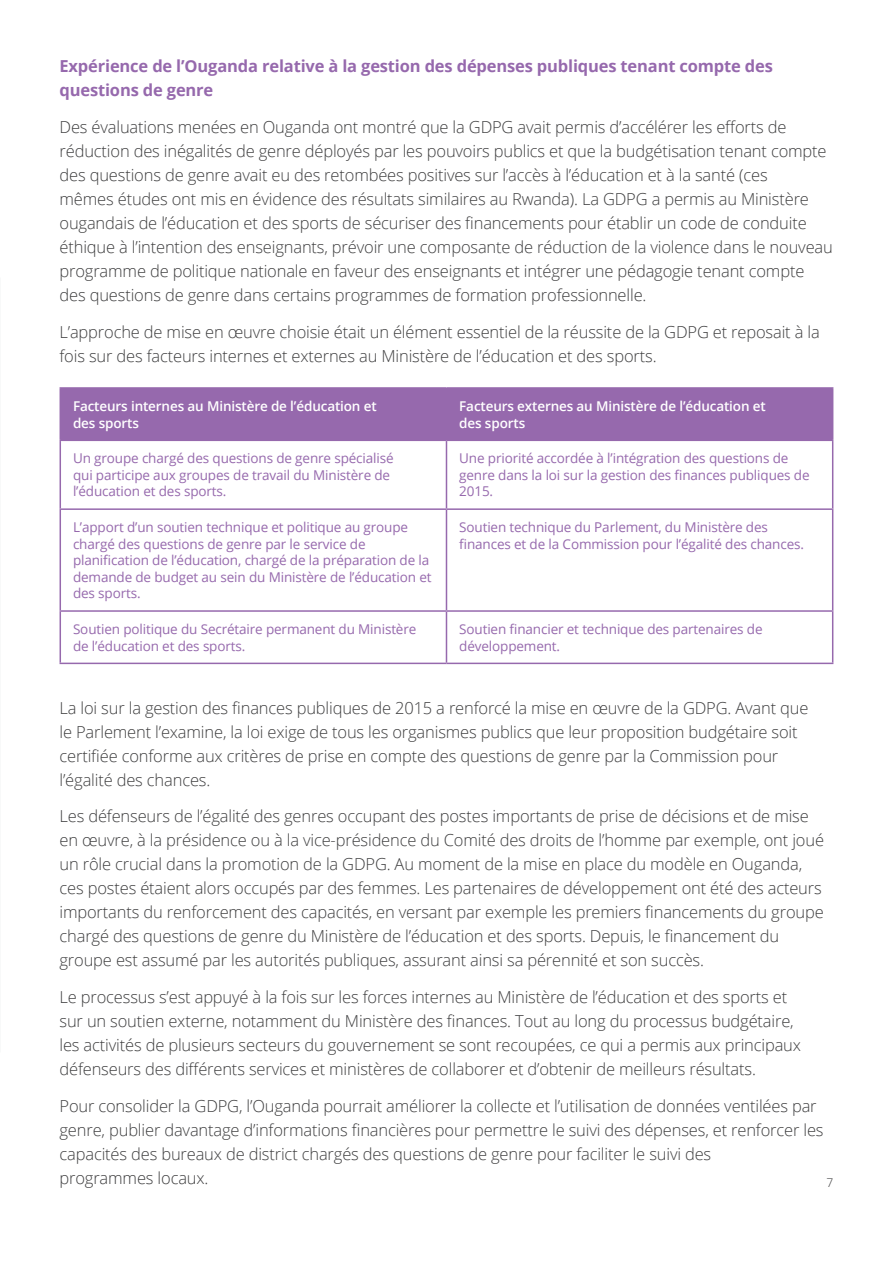
<style>
.page{position:relative;width:893px;height:1263px;background:#fff}
.page>*{position:absolute;margin:0;border:0;box-sizing:border-box;transform-origin:0 0}
.t1{font:300 16.5px/24px "Open Sans";letter-spacing:-.01em;color:#3e3e3f}
.t2{font:700 16.5px/24px "Open Sans";letter-spacing:-.01em;color:#9669ad}
.t3{font:13.5px/16.5px "Open Sans";letter-spacing:-.01em;color:#9669ad}
.t4{font:600 13.5px/16.5px "Open Sans";letter-spacing:-.01em;color:#fff}
.t5{font:300 12px "Open Sans";color:#3e3e3f}
</style>
<div class="page">
<div style="left:61px;top:389px;width:771px;height:51px;background:#9669ad"></div>
<hr style="left:60px;top:387px;width:386px;height:2px;background:#9669ad">
<hr style="left:60px;top:389px;width:1px;height:51px;background:#9669ad">
<hr style="left:446px;top:387px;width:387px;height:2px;background:#9669ad">
<hr style="left:446px;top:389px;width:1px;height:51px;background:#9669ad">
<hr style="left:832px;top:389px;width:1px;height:51px;background:#9669ad">
<hr style="left:60px;top:440px;width:386px;height:1px;background:#9669ad">
<hr style="left:60px;top:441px;width:1px;height:67px;background:#9669ad">
<hr style="left:446px;top:440px;width:387px;height:1px;background:#9669ad">
<hr style="left:446px;top:441px;width:1px;height:67px;background:#9669ad">
<hr style="left:832px;top:441px;width:1px;height:67px;background:#9669ad">
<hr style="left:60px;top:508px;width:386px;height:2px;background:#9669ad">
<hr style="left:60px;top:510px;width:1px;height:100px;background:#9669ad">
<hr style="left:446px;top:508px;width:387px;height:2px;background:#9669ad">
<hr style="left:446px;top:510px;width:1px;height:100px;background:#9669ad">
<hr style="left:832px;top:510px;width:1px;height:100px;background:#9669ad">
<hr style="left:60px;top:610px;width:386px;height:2px;background:#9669ad">
<hr style="left:60px;top:612px;width:1px;height:51px;background:#9669ad">
<hr style="left:446px;top:610px;width:387px;height:2px;background:#9669ad">
<hr style="left:446px;top:612px;width:1px;height:51px;background:#9669ad">
<hr style="left:832px;top:612px;width:1px;height:51px;background:#9669ad">
<hr style="left:60px;top:663px;width:386px;height:1px;background:#9669ad">
<hr style="left:446px;top:663px;width:387px;height:1px;background:#9669ad">
<p class="t2" style="left:60px;top:54px;width:715px">Expérience de l’Ouganda relative à la gestion des dépenses publiques tenant compte des questions de genre</p>
<p class="t1" style="left:60px;top:114px;width:775px">Des évaluations menées en Ouganda ont montré que la GDPG avait permis d’accélérer les efforts de réduction des inégalités de genre déployés par les pouvoirs publics et que la budgétisation tenant compte des questions de genre avait eu des retombées positives sur l’accès à l’éducation et à la santé (ces<br>mêmes études ont mis en évidence des résultats similaires au Rwanda). La GDPG a permis au Ministère ougandais de l’éducation et des sports de sécuriser des financements pour établir un code de conduite éthique à l’intention des enseignants, prévoir une composante de réduction de la violence dans le nouveau programme de politique nationale en faveur des enseignants et intégrer une pédagogie tenant compte des questions de genre dans certains programmes de formation professionnelle.</p>
<p class="t1" style="left:60px;top:319px;width:762px">L’approche de mise en œuvre choisie était un élément essentiel de la réussite de la GDPG et reposait à la fois sur des facteurs internes et externes au Ministère de l’éducation et des sports.</p>
<p class="t4" style="left:73px;top:398px;width:305px">Facteurs internes au Ministère de l’éducation et des sports</p>
<p class="t4" style="left:459px;top:398px;width:308px">Facteurs externes au Ministère de l’éducation et des sports</p>
<p class="t3" style="left:73px;top:450px;width:322px">Un groupe chargé des questions de genre spécialisé qui participe aux groupes de travail du Ministère de l’éducation et des sports.</p>
<p class="t3" style="left:459px;top:450px;width:352px">Une priorité accordée à l’intégration des questions de genre dans la loi sur la gestion des finances publiques de<br>2015.</p>
<p class="t3" style="left:73px;top:519px;width:360px">L’apport d’un soutien technique et politique au groupe chargé des questions de genre par le service de planification de l’éducation, chargé de la préparation de la demande de budget au sein du Ministère de l’éducation et des sports.</p>
<p class="t3" style="left:459px;top:519px;width:346px">Soutien technique du Parlement, du Ministère des finances et de la Commission pour l’égalité des chances.</p>
<p class="t3" style="left:73px;top:621px;width:345px">Soutien politique du Secrétaire permanent du Ministère de l’éducation et des sports.</p>
<p class="t3" style="left:459px;top:621px;width:305px">Soutien financier et technique des partenaires de développement.</p>
<p class="t1" style="left:60px;top:695px;width:750px">La loi sur la gestion des finances publiques de 2015 a renforcé la mise en œuvre de la GDPG. Avant que le Parlement l’examine, la loi exige de tous les organismes publics que leur proposition budgétaire soit certifiée conforme aux critères de prise en compte des questions de genre par la Commission pour l’égalité des chances.</p>
<p class="t1" style="left:60px;top:804px;width:766px">Les défenseurs de l’égalité des genres occupant des postes importants de prise de décisions et de mise en œuvre, à la présidence ou à la vice-présidence du Comité des droits de l’homme par exemple, ont joué un rôle crucial dans la promotion de la GDPG. Au moment de la mise en place du modèle en Ouganda, ces postes étaient alors occupés par des femmes. Les partenaires de développement ont été des acteurs importants du renforcement des capacités, en versant par exemple les premiers financements du groupe chargé des questions de genre du Ministère de l’éducation et des sports. Depuis, le financement du groupe est assumé par les autorités publiques, assurant ainsi sa pérennité et son succès.</p>
<p class="t1" style="left:60px;top:985px;width:743px">Le processus s’est appuyé à la fois sur les forces internes au Ministère de l’éducation et des sports et sur un soutien externe, notamment du Ministère des finances. Tout au long du processus budgétaire, les activités de plusieurs secteurs du gouvernement se sont recoupées, ce qui a permis aux principaux défenseurs des différents services et ministères de collaborer et d’obtenir de meilleurs résultats.</p>
<p class="t1" style="left:60px;top:1093px;width:765px">Pour consolider la GDPG, l’Ouganda pourrait améliorer la collecte et l’utilisation de données ventilées par genre, publier davantage d’informations financières pour permettre le suivi des dépenses, et renforcer les capacités des bureaux de district chargés des questions de genre pour faciliter le suivi des<br>programmes locaux.</p>
<p class="t5" style="left:827px;top:1174px;width:8px">7</p>
</div>
